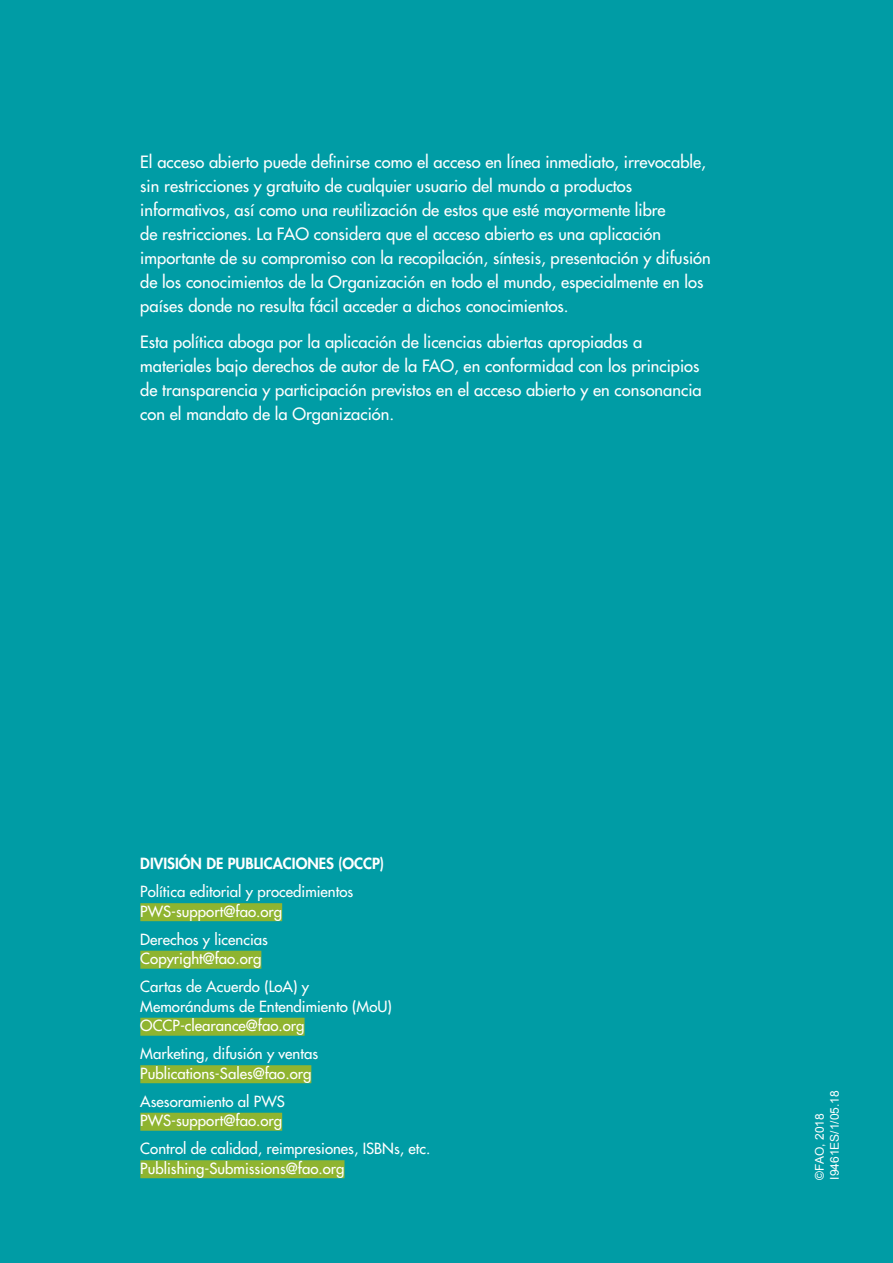
<style>
.page{position:relative;width:893px;height:1263px;background:#009ca5}
.page>*{position:absolute;margin:0;border:0;box-sizing:border-box;transform-origin:0 0}
.t1{font:500 16.5px/24px "Futura Std";color:#fff}
.t2{font:500 15px/19.5px "Futura Std";color:#fff}
.t3{font:800 15px "Futura Std";color:#fff}
.t4{font:12px/15px "Arial";color:#fff}
</style>
<div class="page">
<div style="left:140px;top:903px;width:142px;height:18px;background:#8fb430"></div>
<div style="left:140px;top:951px;width:121px;height:18px;background:#8fb430"></div>
<div style="left:140px;top:1018px;width:165px;height:18px;background:#8fb430"></div>
<div style="left:140px;top:1065px;width:171px;height:18px;background:#8fb430"></div>
<div style="left:140px;top:1113px;width:142px;height:18px;background:#8fb430"></div>
<div style="left:140px;top:1160px;width:204px;height:18px;background:#8fb430"></div>
<p class="t1" style="left:140px;top:150px;width:572px">El acceso abierto puede definirse como el acceso en línea inmediato, irrevocable, sin restricciones y gratuito de cualquier usuario del mundo a productos informativos, así como una reutilización de estos que esté mayormente libre<br>de restricciones. La FAO considera que el acceso abierto es una aplicación importante de su compromiso con la recopilación, síntesis, presentación y difusión de los conocimientos de la Organización en todo el mundo, especialmente en los países donde no resulta fácil acceder a dichos conocimientos.</p>
<p class="t1" style="left:140px;top:330px;width:563px">Esta política aboga por la aplicación de licencias abiertas apropiadas a materiales bajo derechos de autor de la FAO, en conformidad con los principios de transparencia y participación previstos en el acceso abierto y en consonancia con el mandato de la Organización.</p>
<p class="t3" style="left:140px;top:854px;width:245px">DIVISIÓN DE PUBLICACIONES (OCCP)</p>
<p class="t2" style="left:140px;top:882px;width:214px">Política editorial y procedimientos<br>PWS-support@fao.org</p>
<p class="t2" style="left:140px;top:929px;width:129px">Derechos y licencias<br>Copyright@fao.org</p>
<p class="t2" style="left:140px;top:977px;width:253px">Cartas de Acuerdo (LoA) y<br>Memorándums de Entendimiento (MoU)<br>OCCP-clearance@fao.org</p>
<p class="t2" style="left:140px;top:1044px;width:179px">Marketing, difusión y ventas<br>Publications-Sales@fao.org</p>
<p class="t2" style="left:140px;top:1091px;width:146px">Asesoramiento al PWS<br>PWS-support@fao.org</p>
<p class="t2" style="left:140px;top:1139px;width:291px">Control de calidad, reimpresiones, ISBNs, etc.<br>Publishing-Submissions@fao.org</p>
<p class="t4" style="left:812px;top:1180px;width:91px;rotate:-90deg">©FAO, 2018<br>I9461ES/1/05.18</p>
</div>
